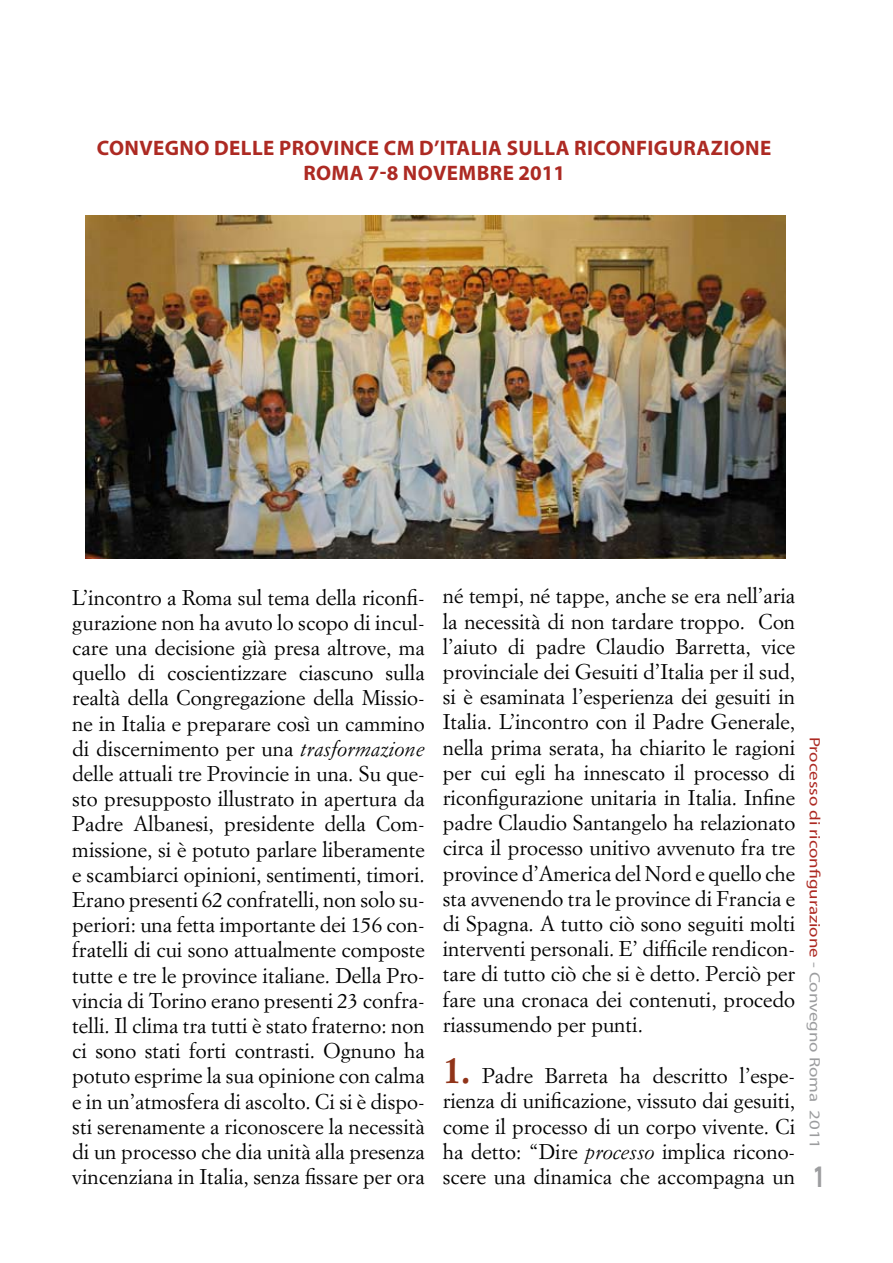
<style>
.page{position:relative;width:893px;height:1263px;background:#fff}
.page>*{position:absolute;margin:0;border:0;box-sizing:border-box;transform-origin:0 0}
.t1{font:700 31.5px "Myriad";color:#9c9d9f;scale:.67 1}
.t2{font:21px/25.2px "Simoncini Garamond";color:#000;text-align:justify}
.t3{font:700 21px/25.2px "Myriad Pro";letter-spacing:.02em;color:#ad2a23;text-align:center}
.t4{font:15px "Myriad";color:#ad2a23;scale:1.26 1}
.s1{font-style:italic}
.s2{font-weight:700;font-size:36.75px;color:#903419}
.s3{color:#9c9d9f}
</style>
<div class="page">
<img style="left:85px;top:215px;width:701px;height:343px">
<p class="t3" style="left:97px;top:134px;width:676px">CONVEGNO DELLE PROVINCE CM D’ITALIA SULLA RICONFIGURAZIONE<br>ROMA 7-8 NOVEMBRE 2011</p>
<p class="t2" style="left:72px;top:584px;width:354px">L’incontro a Roma sul tema della riconfi&shy;gurazione non ha avuto lo scopo di incul&shy;care una decisione già presa altrove, ma quello di coscientizzare ciascuno sulla realtà della Congregazione della Missio&shy;ne in Italia e preparare così un cammino di discernimento per una <span class="s1">trasformazione </span>delle attuali tre Provincie in una. Su que&shy;sto presupposto illustrato in apertura da Padre Albanesi, presidente della Com&shy;missione, si è potuto parlare liberamente e scambiarci opinioni, sentimenti, timori.<br>Erano presenti 62 confratelli, non solo su&shy;periori: una fetta importante dei 156 con&shy;fratelli di cui sono attualmente composte tutte e tre le province italiane. Della Pro&shy;vincia di Torino erano presenti 23 confra&shy;telli. Il clima tra tutti è stato fraterno: non ci sono stati forti contrasti. Ognuno ha potuto esprime la sua opinione con calma e in un’atmosfera di ascolto. Ci si è dispo&shy;sti serenamente a riconoscere la necessità di un processo che dia unità alla presenza vincenziana in Italia, senza fissare per ora</p>
<p class="t2" style="left:443px;top:583px;width:354px">né tempi, né tappe, anche se era nell’aria la necessità di non tardare troppo. Con l’aiuto di padre Claudio Barretta, vice provinciale dei Gesuiti d’Italia per il sud, si è esaminata l’esperienza dei gesuiti in Italia. L’incontro con il Padre Generale, nella prima serata, ha chiarito le ragioni per cui egli ha innescato il processo di riconfigurazione unitaria in Italia. Infine padre Claudio Santangelo ha relazionato circa il processo unitivo avvenuto fra tre province d’America del Nord e quello che sta avvenendo tra le province di Francia e di Spagna. A tutto ciò sono seguiti molti interventi personali. E’ difficile rendicon&shy;tare di tutto ciò che si è detto. Perciò per fare una cronaca dei contenuti, procedo riassumendo per punti.</p>
<p class="t2" style="left:443px;top:1063px;width:354px"><span class="s2">1.</span> Padre Barreta ha descritto l’espe&shy;rienza di unificazione, vissuto dai gesuiti, come il processo di un corpo vivente. Ci ha detto: “Dire <span class="s1">processo</span> implica ricono&shy;scere una dinamica che accompagna un</p>
<p class="t4" style="left:822px;top:736px;width:329px;rotate:90deg">Processo di riconfigurazione <span class="s3">- Convegno Roma 2011</span></p>
<h1 class="t1" style="left:813px;top:1160px;width:19px">1</h1>
</div>
